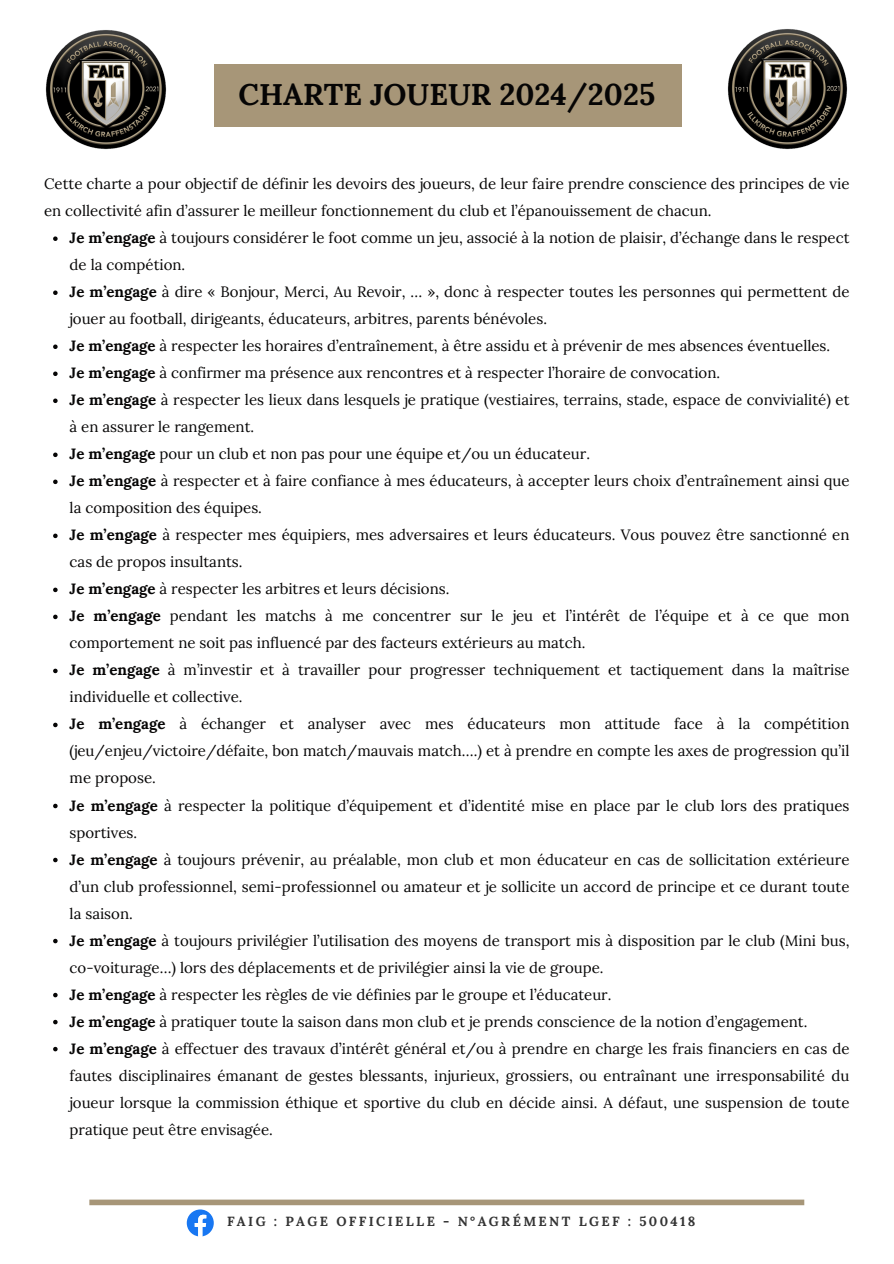
<style>
.page{position:relative;width:894px;height:1264px;background:#fff}
.page>*{position:absolute;margin:0;border:0;box-sizing:border-box;transform-origin:0 0}
.t1{font:700 30px "Lora";color:#060505}
.t2{font:15px/27px "Lora";color:#060505}
.t3{font:700 13.2px "Lora";letter-spacing:.18em;color:#333}
.s1{font-weight:700}
</style>
<div class="page">
<img style="left:46px;top:30px;width:120px;height:120px">
<div style="left:89px;top:1199px;width:715px;height:6px;background:#a79678"></div>
<svg style="left:187px;top:1209px;width:27px;height:27px"></svg>
<svg style="left:545px;top:126px;width:24px;height:1px"></svg>
<svg style="left:53px;top:236px;width:5px;height:5px"></svg>
<svg style="left:53px;top:290px;width:5px;height:5px"></svg>
<svg style="left:53px;top:344px;width:5px;height:5px"></svg>
<svg style="left:53px;top:371px;width:5px;height:5px"></svg>
<svg style="left:53px;top:398px;width:5px;height:5px"></svg>
<svg style="left:53px;top:452px;width:5px;height:5px"></svg>
<svg style="left:53px;top:479px;width:5px;height:5px"></svg>
<svg style="left:53px;top:533px;width:5px;height:5px"></svg>
<svg style="left:53px;top:587px;width:5px;height:5px"></svg>
<svg style="left:53px;top:614px;width:5px;height:5px"></svg>
<svg style="left:53px;top:668px;width:5px;height:5px"></svg>
<svg style="left:53px;top:722px;width:5px;height:5px"></svg>
<svg style="left:53px;top:803px;width:5px;height:5px"></svg>
<svg style="left:53px;top:857px;width:5px;height:5px"></svg>
<svg style="left:53px;top:938px;width:5px;height:5px"></svg>
<svg style="left:53px;top:992px;width:5px;height:5px"></svg>
<svg style="left:53px;top:1019px;width:5px;height:5px"></svg>
<svg style="left:53px;top:1046px;width:5px;height:5px"></svg>
<div style="left:213px;top:64px;width:468px;height:62px;background:#a79678"></div>
<img style="left:727px;top:29px;width:120px;height:120px">
<p class="t1" style="left:238px;top:75px;width:418px">CHARTE JOUEUR 2024/2025</p>
<p class="t2" style="left:44px;top:170px;width:806px">Cette charte a pour objectif de définir les devoirs des joueurs, de leur faire prendre conscience des principes de vie en collectivité afin d’assurer le meilleur fonctionnement du club et l’épanouissement de chacun.</p>
<h1 class="t2" style="left:70px;top:224px;width:781px"><span class="s1">Je m’engage</span> à toujours considérer le foot comme un jeu, associé à la notion de plaisir, d’échange dans le respect de la compétion.</h1>
<p class="t2" style="left:70px;top:278px;width:781px"><span class="s1">Je m’engage</span> à dire « Bonjour, Merci, Au Revoir, … », donc à respecter toutes les personnes qui permettent de jouer au football, dirigeants, éducateurs, arbitres, parents bénévoles.</p>
<p class="t2" style="left:70px;top:332px;width:762px"><span class="s1">Je m’engage</span> à respecter les horaires d’entraînement, à être assidu et à prévenir de mes absences éventuelles.</p>
<h2 class="t2" style="left:70px;top:359px;width:652px"><span class="s1">Je m’engage</span> à confirmer ma présence aux rencontres et à respecter l’horaire de convocation.</h2>
<h2 class="t2" style="left:70px;top:386px;width:781px"><span class="s1">Je m’engage</span> à respecter les lieux dans lesquels je pratique (vestiaires, terrains, stade, espace de convivialité) et à en assurer le rangement.</h2>
<h2 class="t2" style="left:70px;top:440px;width:521px"><span class="s1">Je m’engage</span> pour un club et non pas pour une équipe et/ou un éducateur.</h2>
<p class="t2" style="left:70px;top:467px;width:781px"><span class="s1">Je m’engage</span> à respecter et à faire confiance à mes éducateurs, à accepter leurs choix d’entraînement ainsi que la composition des équipes.</p>
<p class="t2" style="left:70px;top:521px;width:781px"><span class="s1">Je m’engage</span> à respecter mes équipiers, mes adversaires et leurs éducateurs. Vous pouvez être sanctionné en cas de propos insultants.</p>
<p class="t2" style="left:70px;top:575px;width:381px"><span class="s1">Je m’engage</span> à respecter les arbitres et leurs décisions.</p>
<p class="t2" style="left:70px;top:602px;width:781px"><span class="s1">Je m’engage</span> pendant les matchs à me concentrer sur le jeu et l’intérêt de l’équipe et à ce que mon comportement ne soit pas influencé par des facteurs extérieurs au match.</p>
<p class="t2" style="left:70px;top:656px;width:781px"><span class="s1">Je m’engage</span> à m’investir et à travailler pour progresser techniquement et tactiquement dans la maîtrise individuelle et collective.</p>
<p class="t2" style="left:70px;top:710px;width:781px;text-align:justify"><span class="s1">Je m’engage</span> à échanger et analyser avec mes éducateurs mon attitude face à la compétition (jeu/enjeu/victoire/défaite, bon match/mauvais match….) et à prendre en compte les axes de progression qu’il me propose.</p>
<p class="t2" style="left:70px;top:791px;width:781px"><span class="s1">Je m’engage</span> à respecter la politique d’équipement et d’identité mise en place par le club lors des pratiques sportives.</p>
<p class="t2" style="left:70px;top:845px;width:781px;text-align:justify"><span class="s1">Je m’engage</span> à toujours prévenir, au préalable, mon club et mon éducateur en cas de sollicitation extérieure d’un club professionnel, semi-professionnel ou amateur et je sollicite un accord de principe et ce durant toute la saison.</p>
<p class="t2" style="left:70px;top:926px;width:781px"><span class="s1">Je m’engage</span> à toujours privilégier l’utilisation des moyens de transport mis à disposition par le club (Mini bus, co-voiturage…) lors des déplacements et de privilégier ainsi la vie de groupe.</p>
<p class="t2" style="left:70px;top:980px;width:543px"><span class="s1">Je m’engage</span> à respecter les règles de vie définies par le groupe et l’éducateur.</p>
<p class="t2" style="left:70px;top:1007px;width:739px"><span class="s1">Je m’engage</span> à pratiquer toute la saison dans mon club et je prends conscience de la notion d’engagement.</p>
<p class="t2" style="left:70px;top:1034px;width:781px;text-align:justify"><span class="s1">Je m’engage</span> à effectuer des travaux d’intérêt général et/ou à prendre en charge les frais financiers en cas de fautes disciplinaires émanant de gestes blessants, injurieux, grossiers, ou entraînant une irresponsabilité du joueur lorsque la commission éthique et sportive du club en décide ainsi. A défaut, une suspension de toute pratique peut être envisagée.</p>
<p class="t3" style="left:227px;top:1212px;width:470px">FAIG : PAGE OFFICIELLE - N°AGRÉMENT LGEF : 500418</p>
</div>
